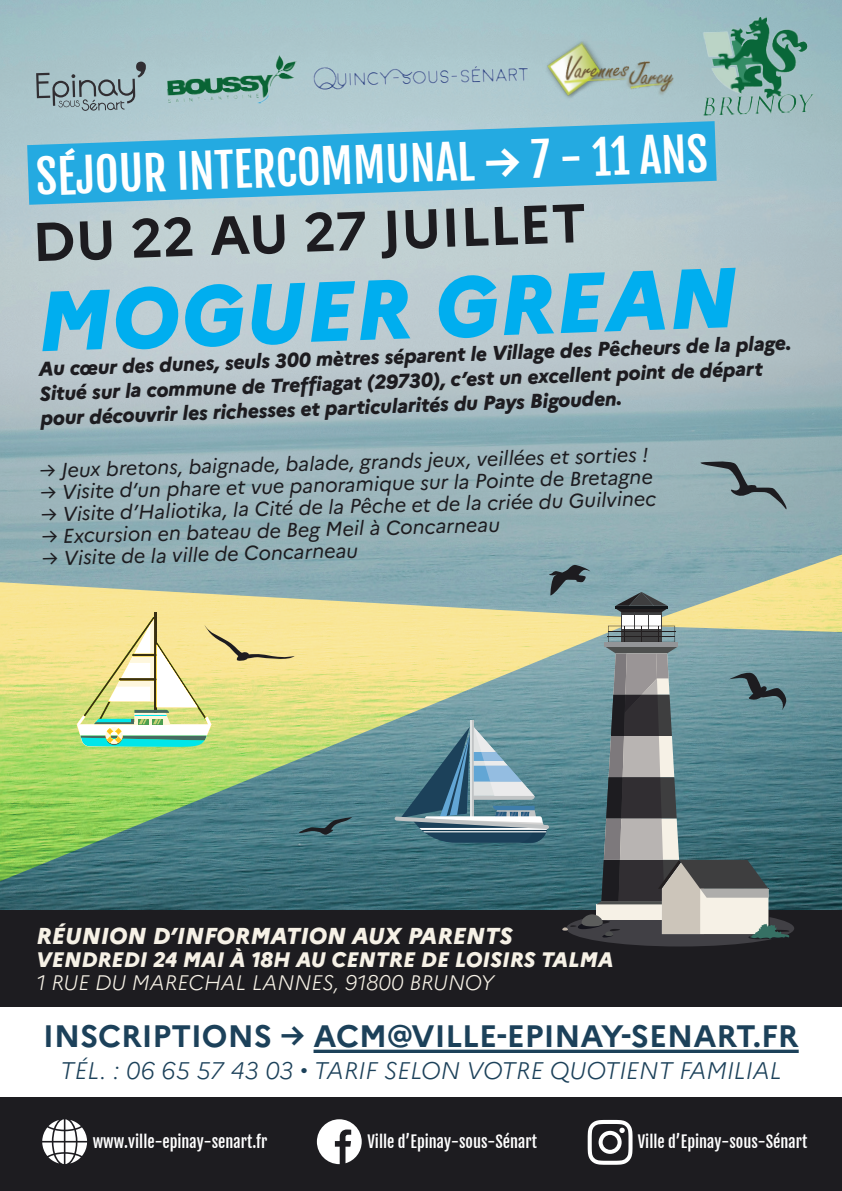
<style>
.page{position:relative;width:842px;height:1191px;background:#fff}
.page>*{position:absolute;margin:0;border:0;box-sizing:border-box;transform-origin:0 0}
.t1{font:italic 800 84.6px "Marianne";color:#00aeef}
.t2{font:700 54.3px "Marianne";color:#1d1c20}
.t3{font:46.1px "Fjalla One";color:#fff}
.t4{font:700 31px "Marianne";color:#1c415a}
.t5{font:italic 300 24px "Marianne";color:#1c415a}
.t6{font:italic 800 23px "Marianne";color:#f6f1e6}
.t7{font:italic 800 21px "Marianne";color:#f6f1e6}
.t8{font:italic 300 21px "Marianne";color:#f6f1e6}
.t9{font:italic 20px "Marianne";color:#1d1c20}
.t10{font:italic 800 20px/24.7px "Marianne";color:#1d1c20}
.t11{font:16.1px "Fjalla One";color:#fff}
.s1{font-family:"Marianne";font-weight:700}
</style>
<div class="page">
<img style="left:0;top:0;width:842px;height:910px">
<svg style="left:0;top:89px;width:777px;height:148px;background:#7bbdd6"></svg>
<div style="left:0;top:1097px;width:842px;height:94px;background:#1d1c20"></div>
<svg style="left:588px;top:1119px;width:45px;height:45px"></svg>
<svg style="left:317px;top:1119px;width:45px;height:45px"></svg>
<svg style="left:42px;top:1119px;width:45px;height:45px"></svg>
<svg style="left:36px;top:61px;width:110px;height:50px;background:#96acb2"></svg>
<img style="left:166px;top:54px;width:133px;height:54px">
<img style="left:313px;top:60px;width:221px;height:43px">
<img style="left:539px;top:32px;width:140px;height:75px">
<img style="left:700px;top:15px;width:116px;height:101px">
<svg style="left:548px;top:565px;width:42px;height:14px"></svg>
<svg style="left:313px;top:1049px;width:486px;height:4px;background:#416074"></svg>
<svg style="left:659px;top:335px;width:183px;height:317px;background:#a0b5af"></svg>
<svg style="left:0;top:579px;width:626px;height:316px;background:#91ae89"></svg>
<svg style="left:77px;top:617px;width:218px;height:130px;background:#dbde99"></svg>
<svg style="left:299px;top:817px;width:54px;height:18px"></svg>
<div style="left:0;top:910px;width:842px;height:96px;background:#1d1c20"></div>
<hr style="left:621px;top:612px;width:40px;height:3px;background:#3e3e3f">
<div style="left:621px;top:615px;width:40px;height:14px;background:#fff"></div>
<hr style="left:621px;top:612px;width:1px;height:30px;background:#3e3e3f">
<hr style="left:661px;top:612px;width:1px;height:30px;background:#3e3e3f">
<hr style="left:634px;top:612px;width:1px;height:30px;background:#3e3e3f">
<hr style="left:648px;top:612px;width:1px;height:30px;background:#3e3e3f">
<svg style="left:615px;top:592px;width:53px;height:20px"></svg>
<svg style="left:560px;top:626px;width:234px;height:320px;background:#6a8285"></svg>
<h3 class="t3" style="left:35px;top:149px;width:674px;rotate:-2deg">SÉJOUR INTERCOMMUNAL <span class="s1">→</span> 7 - 11 ANS</h3>
<h2 class="t2" style="left:31px;top:209px;width:556px;rotate:-2deg">DU 22 AU 27 JUILLET</h2>
<h1 class="t1" style="left:35px;top:256px;width:702px;rotate:-2deg">MOGUER GREAN</h1>
<p class="t10" style="left:38px;top:355px;width:754px;rotate:-2deg">Au cœur des dunes, seuls 300 mètres séparent le Village des Pêcheurs de la plage.<br>Situé sur la commune de Treffiagat (29730), c’est un excellent point de départ pour découvrir les richesses et particularités du Pays Bigouden.</p>
<p class="t9" style="left:40px;top:452px;width:610px;rotate:-1deg">→ Jeux bretons, baignade, balade, grands jeux, veillées et sorties !</p>
<p class="t9" style="left:40px;top:474px;width:614px;rotate:-1deg">→ Visite d’un phare et vue panoramique sur la Pointe de Bretagne</p>
<p class="t9" style="left:41px;top:496px;width:616px;rotate:-1deg">→ Visite d’Haliotika, la Cité de la Pêche et de la criée du Guilvinec</p>
<p class="t9" style="left:42px;top:519px;width:460px;rotate:-1deg">→ Excursion en bateau de Beg Meil à Concarneau</p>
<p class="t9" style="left:42px;top:541px;width:317px;rotate:-1deg">→ Visite de la ville de Concarneau</p>
<p class="t6" style="left:36px;top:918px;width:477px">RÉUNION D’INFORMATION AUX PARENTS</p>
<p class="t7" style="left:36px;top:943px;width:578px">VENDREDI 24 MAI À 18H AU CENTRE DE LOISIRS TALMA</p>
<p class="t8" style="left:36px;top:966px;width:459px">1 RUE DU MARECHAL LANNES, 91800 BRUNOY</p>
<h3 class="t4" style="left:43px;top:1017px;width:757px">INSCRIPTIONS → ACM@VILLE-EPINAY-SENART.FR</h3>
<p class="t5" style="left:60px;top:1052px;width:723px">TÉL. : 06 65 57 43 03 • TARIF SELON VOTRE QUOTIENT FAMILIAL</p>
<p class="t11" style="left:93px;top:1131px;width:176px">www.ville-epinay-senart.fr</p>
<p class="t11" style="left:367px;top:1131px;width:171px">Ville d’Epinay-sous-Sénart</p>
<p class="t11" style="left:638px;top:1131px;width:171px">Ville d’Epinay-sous-Sénart</p>
</div>
